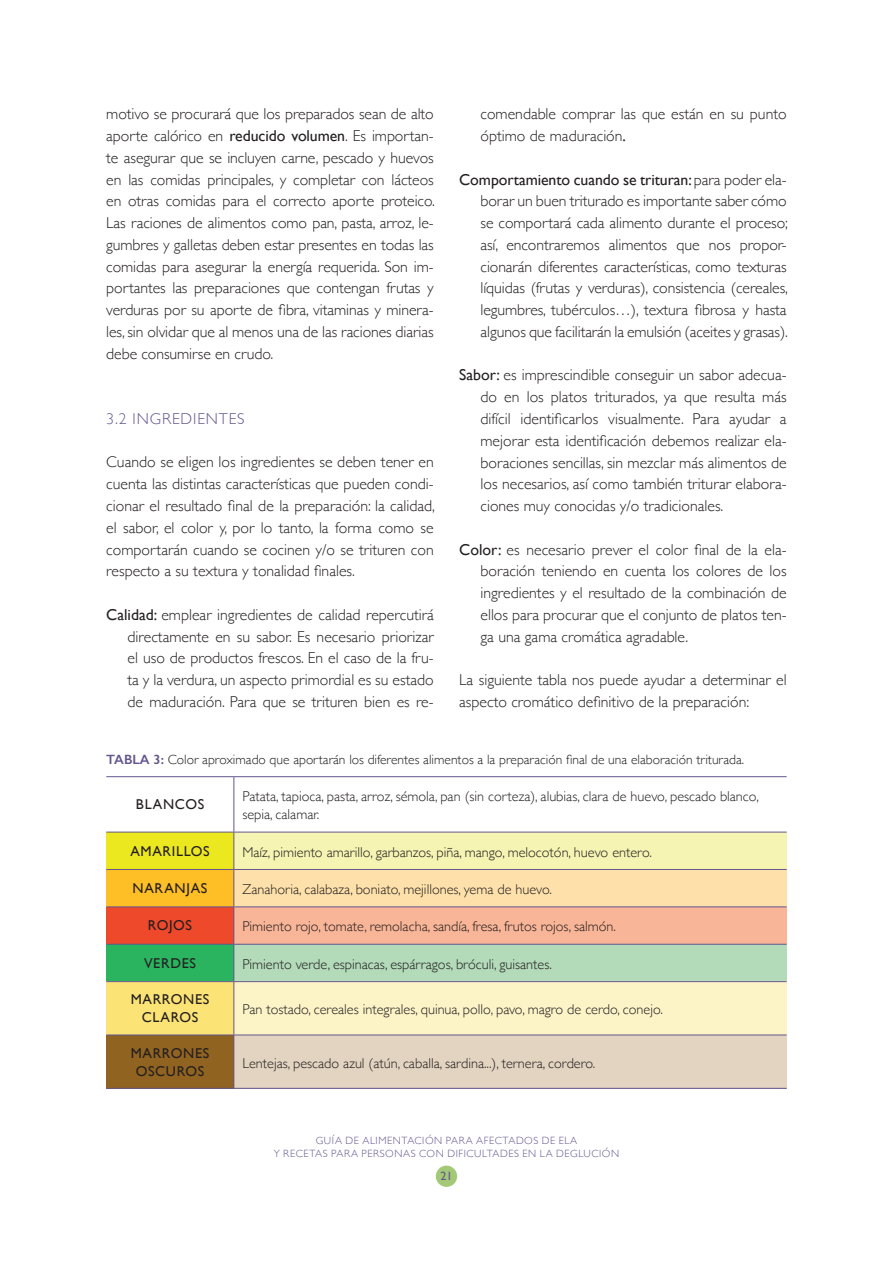
<style>
.page{position:relative;width:893px;height:1263px;background:#fff}
.page>*{position:absolute;margin:0;border:0;box-sizing:border-box;transform-origin:0 0}
.t1{font:300 15.75px/21.8px "Gill Sans";color:#231f20;text-align:justify}
.t2{font:300 15.75px "Gill Sans";letter-spacing:.055em;color:#64568f}
.t3{font:300 14.25px/18px "Gill Sans";color:#231f20}
.t4{font:14.25px/18px "Gill Sans";letter-spacing:.045em;color:#231f20;text-align:center}
.t5{font:300 13.5px "Gill Sans";color:#231f20}
.t6{font:12px "Gill Sans";color:#64568f}
.t7{font:300 10.5px/12.6px "Gill Sans";letter-spacing:.055em;color:#64568f;text-align:center}
.s1{font-weight:400}
.s2{font-weight:600;color:#64568f}
</style>
<div class="page">
<div style="left:436px;top:1165px;width:21px;height:22px;background:#a3c876;border-radius:50%"></div>
<div style="left:106px;top:832px;width:128px;height:37px;background:#ece820"></div>
<div style="left:234px;top:832px;width:553px;height:37px;background:#f5f4b2"></div>
<div style="left:106px;top:869px;width:128px;height:38px;background:#fdbe26"></div>
<div style="left:234px;top:869px;width:553px;height:38px;background:#fee1aa"></div>
<div style="left:106px;top:907px;width:128px;height:37px;background:#ef492b"></div>
<div style="left:234px;top:907px;width:553px;height:37px;background:#f9b597"></div>
<div style="left:106px;top:944px;width:128px;height:38px;background:#2bb45f"></div>
<div style="left:234px;top:944px;width:553px;height:38px;background:#b3dbb9"></div>
<div style="left:106px;top:982px;width:128px;height:53px;background:#fbe376"></div>
<div style="left:234px;top:982px;width:553px;height:53px;background:#fcf3c7"></div>
<div style="left:106px;top:1035px;width:128px;height:53px;background:#916321"></div>
<div style="left:234px;top:1035px;width:553px;height:53px;background:#e2d4c0"></div>
<hr style="left:106px;top:776px;width:128px;height:1px;background:#64568f">
<hr style="left:234px;top:776px;width:553px;height:1px;background:#64568f">
<hr style="left:233px;top:777px;width:1px;height:55px;background:#64568f">
<hr style="left:106px;top:832px;width:128px;height:1px;background:#64568f">
<hr style="left:234px;top:832px;width:553px;height:1px;background:#64568f">
<hr style="left:233px;top:832px;width:1px;height:37px;background:#64568f">
<hr style="left:106px;top:869px;width:128px;height:1px;background:#64568f">
<hr style="left:234px;top:869px;width:553px;height:1px;background:#64568f">
<hr style="left:233px;top:870px;width:1px;height:36px;background:#64568f">
<hr style="left:106px;top:906px;width:128px;height:1px;background:#64568f">
<hr style="left:234px;top:906px;width:553px;height:1px;background:#64568f">
<hr style="left:233px;top:907px;width:1px;height:37px;background:#64568f">
<hr style="left:106px;top:944px;width:128px;height:1px;background:#64568f">
<hr style="left:234px;top:944px;width:553px;height:1px;background:#64568f">
<hr style="left:233px;top:945px;width:1px;height:36px;background:#64568f">
<hr style="left:106px;top:981px;width:128px;height:1px;background:#64568f">
<hr style="left:234px;top:981px;width:553px;height:1px;background:#64568f">
<hr style="left:233px;top:982px;width:1px;height:52px;background:#64568f">
<hr style="left:106px;top:1034px;width:128px;height:1px;background:#64568f">
<hr style="left:234px;top:1034px;width:553px;height:1px;background:#64568f">
<hr style="left:233px;top:1035px;width:1px;height:53px;background:#64568f">
<hr style="left:106px;top:1088px;width:128px;height:1px;background:#64568f">
<hr style="left:234px;top:1088px;width:553px;height:1px;background:#64568f">
<p class="t1" style="left:106px;top:103px;width:330px">motivo se procurará que los preparados sean de alto aporte calórico en <span class="s1">reducido volumen</span>. Es importan&shy;te asegurar que se incluyen carne, pescado y huevos en las comidas principales, y completar con lácteos en otras comidas para el correcto aporte proteico.<br>Las raciones de alimentos como pan, pasta, arroz, le&shy;gumbres y galletas deben estar presentes en todas las comidas para asegurar la energía requerida. Son im&shy;portantes las preparaciones que contengan frutas y verduras por su aporte de fibra, vitaminas y minera&shy;les, sin olvidar que al menos una de las raciones diarias debe consumirse en crudo.</p>
<p class="t2" style="left:106px;top:406px;width:140px">3.2 INGREDIENTES</p>
<p class="t1" style="left:106px;top:451px;width:330px">Cuando se eligen los ingredientes se deben tener en cuenta las distintas características que pueden condi&shy;cionar el resultado final de la preparación: la calidad, el sabor, el color y, por lo tanto, la forma como se comportarán cuando se cocinen y/o se trituren con respecto a su textura y tonalidad finales.</p>
<p class="t1" style="left:128px;top:603px;width:308px;text-indent:-21px"><span class="s1">Calidad:</span> emplear ingredientes de calidad repercutirá directamente en su sabor. Es necesario priorizar el uso de productos frescos. En el caso de la fru&shy;ta y la verdura, un aspecto primordial es su estado de maduración. Para que se trituren bien es re-</p>
<p class="t1" style="left:480px;top:103px;width:308px">comendable comprar las que están en su punto óptimo de maduración<span class="s1">.</span></p>
<p class="t1" style="left:480px;top:168px;width:309px;text-indent:-21px"><span class="s1">Comportamiento cuando se trituran:</span> para poder ela&shy;borar un buen triturado es importante saber cómo se comportará cada alimento durante el proceso; así, encontraremos alimentos que nos propor&shy;cionarán diferentes características, como texturas líquidas (frutas y verduras), consistencia (cereales, legumbres, tubérculos…), textura fibrosa y hasta algunos que facilitarán la emulsión (aceites y grasas).</p>
<p class="t1" style="left:480px;top:364px;width:308px;text-indent:-21px"><span class="s1">Sabor:</span> es imprescindible conseguir un sabor adecua&shy;do en los platos triturados, ya que resulta más difícil identificarlos visualmente. Para ayudar a mejorar esta identificación debemos realizar ela&shy;boraciones sencillas, sin mezclar más alimentos de los necesarios, así como también triturar elabora&shy;ciones muy conocidas y/o tradicionales.</p>
<p class="t1" style="left:480px;top:538px;width:308px;text-indent:-21px"><span class="s1">Color:</span> es necesario prever el color final de la ela&shy;boración teniendo en cuenta los colores de los ingredientes y el resultado de la combinación de ellos para procurar que el conjunto de platos ten&shy;ga una gama cromática agradable.</p>
<p class="t1" style="left:459px;top:668px;width:329px">La siguiente tabla nos puede ayudar a determinar el aspecto cromático definitivo de la preparación:</p>
<p class="t5" style="left:106px;top:749px;width:639px"><span class="s2">TABLA 3:</span> Color aproximado que aportarán los diferentes alimentos a la preparación final de una elaboración triturada.</p>
<p class="t4" style="left:136px;top:795px;width:70px">BLANCOS</p>
<p class="t3" style="left:242px;top:787px;width:518px">Patata, tapioca, pasta, arroz, sémola, pan (sin corteza), alubias, clara de huevo, pescado blanco, sepia, calamar.</p>
<p class="t4" style="left:130px;top:842px;width:81px">AMARILLOS</p>
<p class="t3" style="left:242px;top:842px;width:411px">Maíz, pimiento amarillo, garbanzos, piña, mango, melocotón, huevo entero.</p>
<p class="t4" style="left:133px;top:879px;width:76px">NARANJAS</p>
<p class="t3" style="left:242px;top:880px;width:311px">Zanahoria, calabaza, boniato, mejillones, yema de huevo.</p>
<p class="t4" style="left:148px;top:916px;width:46px">ROJOS</p>
<p class="t3" style="left:242px;top:917px;width:375px">Pimiento rojo, tomate, remolacha, sandía, fresa, frutos rojos, salmón.</p>
<p class="t4" style="left:144px;top:954px;width:54px">VERDES</p>
<p class="t3" style="left:242px;top:954px;width:311px">Pimiento verde, espinacas, espárragos, bróculi, guisantes.</p>
<p class="t4" style="left:131px;top:990px;width:80px">MARRONES<br>CLAROS</p>
<p class="t3" style="left:242px;top:1000px;width:422px">Pan tostado, cereales integrales, quinua, pollo, pavo, magro de cerdo, conejo.</p>
<p class="t4" style="left:131px;top:1043px;width:80px">MARRONES<br>OSCUROS</p>
<p class="t3" style="left:242px;top:1053px;width:355px">Lentejas, pescado azul (atún, caballa, sardina...), ternera, cordero.</p>
<p class="t7" style="left:274px;top:1134px;width:347px">GUÍA DE ALIMENTACIÓN PARA AFECTADOS DE ELA<br>Y RECETAS PARA PERSONAS CON DIFICULTADES EN LA DEGLUCIÓN</p>
<p class="t6" style="left:441px;top:1169px;width:13px">21</p>
</div>
